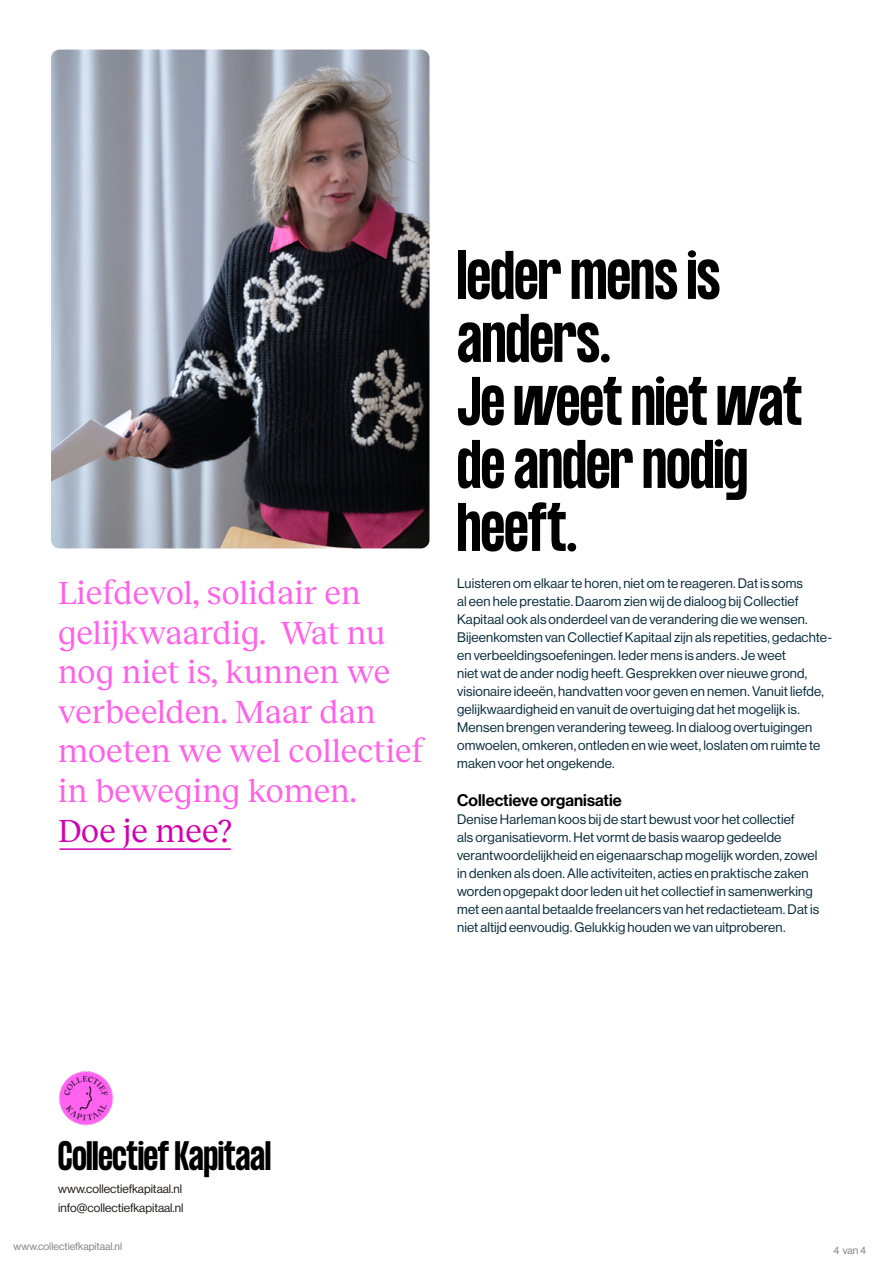
<style>
.page{position:relative;width:893px;height:1263px;background:#fff}
.page>*{position:absolute;margin:0;border:0;box-sizing:border-box;transform-origin:0 0}
.t1{font:700 60px/63px "PP Formula Condensed";color:#000}
.t2{font:700 36px "PP Formula Condensed";color:#000}
.t3{font:33px/39.6px "Reckless";letter-spacing:-.005em;color:#ff61e8}
.t4{font:33px "Reckless";color:#d101af}
.t5{font:16.5px "N Haas Grotesk DS Pro 65 Md";letter-spacing:.005em;color:#000}
.t6{font:13.5px/18px "N Haas Grotesk DS Pro 55 Rg";letter-spacing:.01em;color:#082b3b}
.t7{font:12px/18.3px "N Haas Grotesk DS Pro 55 Rg";color:#1d160f}
.t8{font:10.5px "N Haas Grotesk DS Pro 55 Rg";color:#808080}
</style>
<div class="page">
<img style="left:51px;top:50px;width:378px;height:498px">
<img style="left:58px;top:1071px;width:55px;height:55px">
<hr style="left:60px;top:848px;width:171px;height:2px;background:#d101af">
<h3 class="t3" style="left:58px;top:571px;width:368px">Liefdevol, solidair en gelijkwaardig. Wat nu nog niet is, kunnen we verbeelden. Maar dan moeten we wel collectief in beweging komen.</h3>
<h3 class="t4" style="left:58px;top:806px;width:176px">Doe je mee?</h3>
<h1 class="t1" style="left:457px;top:247px;width:347px">Ieder mens is anders.<br>Je weet niet wat de ander nodig heeft.</h1>
<p class="t6" style="left:457px;top:574px;width:376px">Luisteren om elkaar te horen, niet om te reageren. Dat is soms<br>al een hele prestatie. Daarom zien wij de dialoog bij Collectief Kapitaal ook als onderdeel van de verandering die we wensen.<br>Bijeenkomsten van Collectief Kapitaal zijn als repetities, gedachte&shy;en verbeeldingsoefeningen. Ieder mens is anders. Je weet<br>niet wat de ander nodig heeft. Gesprekken over nieuwe grond, visionaire ideeën, handvatten voor geven en nemen. Vanuit liefde, gelijkwaardigheid en vanuit de overtuiging dat het mogelijk is.<br>Mensen brengen verandering teweeg. In dialoog overtuigingen omwoelen, omkeren, ontleden en wie weet, loslaten om ruimte te maken voor het ongekende.</p>
<p class="t5" style="left:457px;top:791px;width:166px">Collectieve organisatie</p>
<p class="t6" style="left:457px;top:810px;width:364px">Denise Harleman koos bij de start bewust voor het collectief<br>als organisatievorm. Het vormt de basis waarop gedeelde verantwoordelijkheid en eigenaarschap mogelijk worden, zowel in denken als doen. Alle activiteiten, acties en praktische zaken worden opgepakt door leden uit het collectief in samenwerking met een aantal betaalde freelancers van het redactieteam. Dat is niet altijd eenvoudig. Gelukkig houden we van uitproberen.</p>
<h2 class="t2" style="left:58px;top:1134px;width:214px">Collectief Kapitaal</h2>
<p class="t7" style="left:58px;top:1180px;width:127px">www.collectiefkapitaal.nl info@collectiefkapitaal.nl</p>
<p class="t8" style="left:14px;top:1240px;width:110px">www.collectiefkapitaal.nl</p>
<p class="t8" style="left:833px;top:1244px;width:34px">4 van 4</p>
</div>
